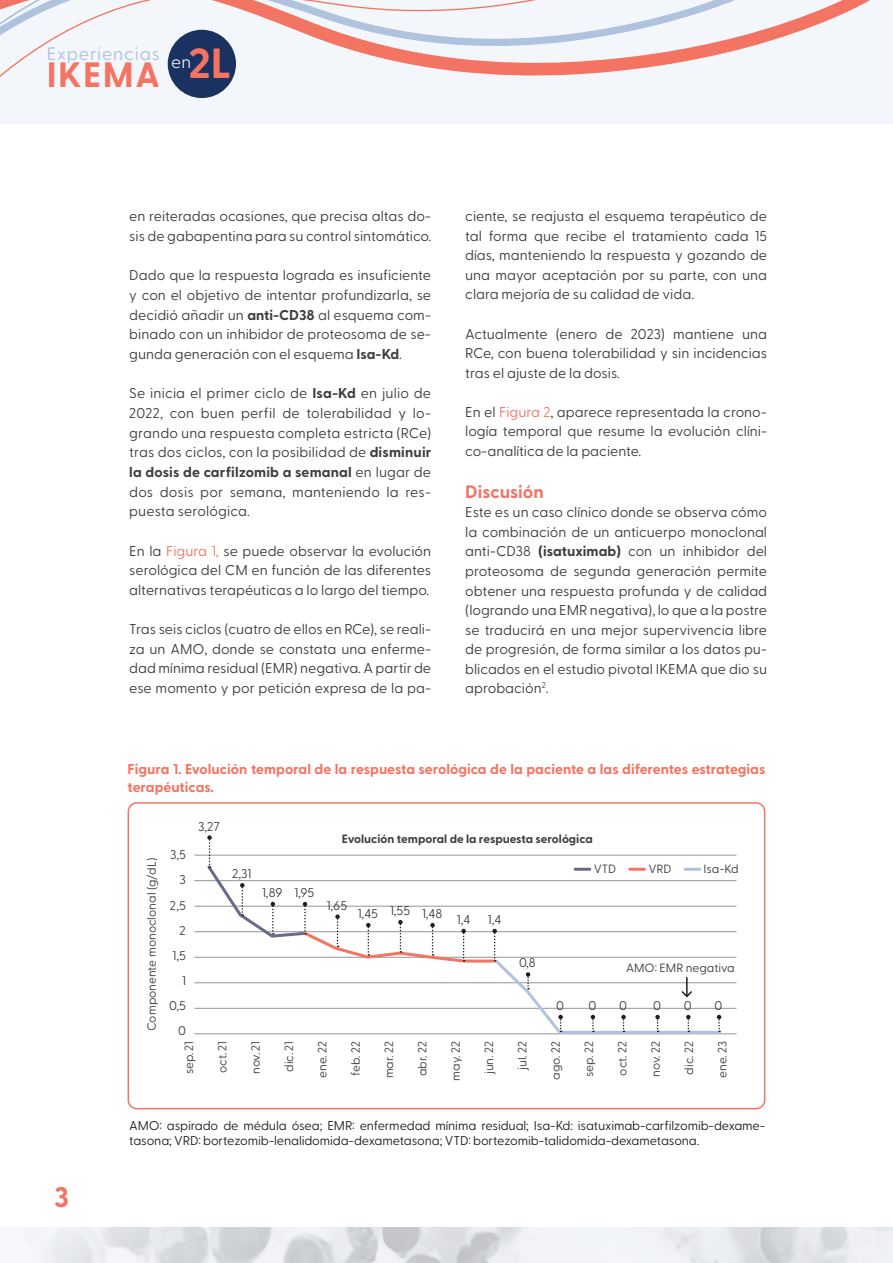
<style>
.page{position:relative;width:893px;height:1263px;background:#fff}
.page>*{position:absolute;margin:0;border:0;box-sizing:border-box;transform-origin:0 0}
.t1{font:700 42.15px "Greycliff CF";color:#f37462}
.t2{font:700 35.25px "Greycliff CF";letter-spacing:.045em;color:#f37462}
.t3{font:700 28.5px "Greycliff CF";color:#f37462}
.t4{font:18.15px "Greycliff CF";letter-spacing:.045em;color:#afc3de}
.t5{font:700 18px "Greycliff CF";color:#f37462}
.t6{font:300 17.4px "Greycliff CF";color:#fff}
.t7{font:14.25px/19.5px "Greycliff CF";color:#3e3e3f;text-align:justify}
.t8{font:700 14.25px/18px "Greycliff CF";color:#f37462}
.t9{font:12.75px/15px "Greycliff CF";letter-spacing:-.01em;color:#231f20}
.t10{font:12.75px/25.2px "Greycliff CF";color:#3e3e3f;text-align:right}
.t11{font:12px "Greycliff CF";color:#3e3e3f}
.t12{font:700 12px "Greycliff CF";color:#3e3e3f}
.s1{font-weight:700}
.s2{color:#f37462}
</style>
<div class="page">
<div style="left:870px;top:0;width:20px;height:84px;background:#f3f6fa"></div>
<svg style="left:0;top:0;width:855px;height:123px;fill:#f3f6fa"></svg>
<div style="left:168px;top:30px;width:68px;height:68px;background:#1a3260;border-radius:50%"></div>
<img style="left:23px;top:1227px;width:870px;height:36px">
<hr style="left:194px;top:855px;width:542px;height:1px;background:#939598">
<hr style="left:194px;top:880px;width:542px;height:1px;background:#939598">
<hr style="left:194px;top:906px;width:542px;height:1px;background:#939598">
<hr style="left:194px;top:931px;width:542px;height:1px;background:#939598">
<hr style="left:194px;top:957px;width:542px;height:1px;background:#939598">
<hr style="left:194px;top:982px;width:542px;height:1px;background:#939598">
<hr style="left:194px;top:1008px;width:542px;height:1px;background:#939598">
<hr style="left:194px;top:1033px;width:542px;height:1px;background:#939598">
<div style="left:128px;top:802px;width:637px;height:307px;border:2px solid #f37462;border-radius:9px"></div>
<svg style="left:205px;top:835px;width:518px;height:200px"></svg>
<p class="t4" style="left:47px;top:40px;width:115px">Experiencias</p>
<h2 class="t2" style="left:47px;top:47px;width:115px">IKEMA</h2>
<p class="t6" style="left:171px;top:49px;width:21px">en</p>
<h1 class="t1" style="left:188px;top:31px;width:44px">2L</h1>
<p class="t7" style="left:129px;top:205px;width:304px">en reiteradas ocasiones, que precisa altas do&shy;sis de gabapentina para su control sintomático.</p>
<p class="t7" style="left:129px;top:264px;width:303px">Dado que la respuesta lograda es insuficiente y con el objetivo de intentar profundizarla, se decidió añadir un <span class="s1">anti-CD38</span> al esquema com&shy;binado con un inhibidor de proteosoma de se&shy;gunda generación con el esquema <span class="s1">Isa-Kd</span>.</p>
<p class="t7" style="left:129px;top:382px;width:304px">Se inicia el primer ciclo de <span class="s1">Isa-Kd</span> en julio de 2022, con buen perfil de tolerabilidad y lo&shy;grando una respuesta completa estricta (RCe) tras dos ciclos, con la posibilidad de <span class="s1">disminuir la dosis de carfilzomib a semanal</span> en lugar de dos dosis por semana, manteniendo la res&shy;puesta serológica.</p>
<p class="t7" style="left:129px;top:540px;width:303px">En la <span class="s2">Figura 1,</span> se puede observar la evolución serológica del CM en función de las diferentes alternativas terapéuticas a lo largo del tiempo.</p>
<p class="t7" style="left:129px;top:618px;width:303px">Tras seis ciclos (cuatro de ellos en RCe), se reali&shy;za un AMO, donde se constata una enferme&shy;dad mínima residual (EMR) negativa. A partir de ese momento y por petición expresa de la pa-</p>
<p class="t7" style="left:465px;top:205px;width:303px">ciente, se reajusta el esquema terapéutico de tal forma que recibe el tratamiento cada 15 días, manteniendo la respuesta y gozando de una mayor aceptación por su parte, con una clara mejoría de su calidad de vida.</p>
<p class="t7" style="left:465px;top:323px;width:303px">Actualmente (enero de 2023) mantiene una RCe, con buena tolerabilidad y sin incidencias tras el ajuste de la dosis.</p>
<p class="t7" style="left:465px;top:401px;width:303px">En el <span class="s2">Figura 2</span>, aparece representada la crono&shy;logía temporal que resume la evolución clíni&shy;co-analítica de la paciente.</p>
<p class="t5" style="left:465px;top:478px;width:80px">Discusión</p>
<p class="t7" style="left:465px;top:501px;width:303px">Este es un caso clínico donde se observa cómo la combinación de un anticuerpo monoclonal anti-CD38 <span class="s1">(isatuximab)</span> con un inhibidor del proteosoma de segunda generación permite obtener una respuesta profunda y de calidad (logrando una EMR negativa), lo que a la postre se traducirá en una mejor supervivencia libre de progresión, de forma similar a los datos pu&shy;blicados en el estudio pivotal IKEMA que dio su aprobación<sup>2</sup>.</p>
<p class="t8" style="left:128px;top:759px;width:639px">Figura 1. Evolución temporal de la respuesta serológica de la paciente a las diferentes estrategias terapéuticas.</p>
<p class="t10" style="left:198px;top:812px;width:23px">3,27</p>
<p class="t12" style="left:342px;top:829px;width:252px">Evolución temporal de la respuesta serológica</p>
<p class="t10" style="left:169px;top:841px;width:18px">3,5<br>3<br>2,5<br>2<br>1,5<br>1<br>0,5<br>0</p>
<p class="t11" style="left:143px;top:1031px;width:174px;rotate:-90deg">Componente monoclonal (g/dL)</p>
<p class="t11" style="left:594px;top:860px;width:24px">VTD</p>
<p class="t11" style="left:648px;top:860px;width:25px">VRD</p>
<p class="t11" style="left:704px;top:860px;width:37px">Isa-Kd</p>
<p class="t11" style="left:180px;top:1074px;width:35px;rotate:-90deg">sep. 21</p>
<p class="t11" style="left:213px;top:1073px;width:33px;rotate:-90deg">oct. 21</p>
<p class="t11" style="left:247px;top:1074px;width:34px;rotate:-90deg">nov. 21</p>
<p class="t11" style="left:280px;top:1072px;width:32px;rotate:-90deg">dic. 21</p>
<p class="t11" style="left:313px;top:1078px;width:38px;rotate:-90deg">ene. 22</p>
<p class="t11" style="left:347px;top:1075px;width:36px;rotate:-90deg">feb. 22</p>
<p class="t11" style="left:380px;top:1078px;width:39px;rotate:-90deg">mar. 22</p>
<p class="t11" style="left:413px;top:1076px;width:36px;rotate:-90deg">abr. 22</p>
<p class="t11" style="left:447px;top:1080px;width:41px;rotate:-90deg">may. 22</p>
<p class="t11" style="left:480px;top:1074px;width:34px;rotate:-90deg">jun. 22</p>
<p class="t11" style="left:513px;top:1070px;width:30px;rotate:-90deg">jul. 22</p>
<p class="t11" style="left:547px;top:1079px;width:40px;rotate:-90deg">ago. 22</p>
<p class="t11" style="left:580px;top:1077px;width:37px;rotate:-90deg">sep. 22</p>
<p class="t11" style="left:613px;top:1075px;width:36px;rotate:-90deg">oct. 22</p>
<p class="t11" style="left:646px;top:1077px;width:37px;rotate:-90deg">nov. 22</p>
<p class="t11" style="left:680px;top:1074px;width:35px;rotate:-90deg">dic. 22</p>
<p class="t11" style="left:713px;top:1078px;width:38px;rotate:-90deg">ene. 23</p>
<p class="t10" style="left:232px;top:860px;width:21px">2,31</p>
<p class="t10" style="left:262px;top:879px;width:54px">1,89 1,95</p>
<p class="t10" style="left:327px;top:892px;width:22px">1,65</p>
<p class="t10" style="left:358px;top:900px;width:86px">1,45 1,55 1,48</p>
<p class="t10" style="left:488px;top:906px;width:15px">1,4</p>
<p class="t10" style="left:457px;top:906px;width:15px">1,4</p>
<p class="t10" style="left:519px;top:949px;width:18px">0,8</p>
<p class="t11" style="left:626px;top:959px;width:110px">AMO: EMR negativa</p>
<p class="t10" style="left:556px;top:992px;width:9px">0</p>
<p class="t10" style="left:588px;top:992px;width:9px">0</p>
<p class="t10" style="left:619px;top:992px;width:9px">0</p>
<p class="t10" style="left:653px;top:992px;width:9px">0</p>
<p class="t10" style="left:684px;top:992px;width:9px">0</p>
<p class="t10" style="left:714px;top:992px;width:9px">0</p>
<h3 class="t3" style="left:54px;top:1175px;width:16px">3</h3>
<p class="t9" style="left:129px;top:1117px;width:636px">AMO: aspirado de médula ósea; EMR: enfermedad mínima residual; Isa-Kd: isatuximab-carfilzomib-dexame&shy;tasona; VRD: bortezomib-lenalidomida-dexametasona; VTD: bortezomib-talidomida-dexametasona.</p>
</div>
